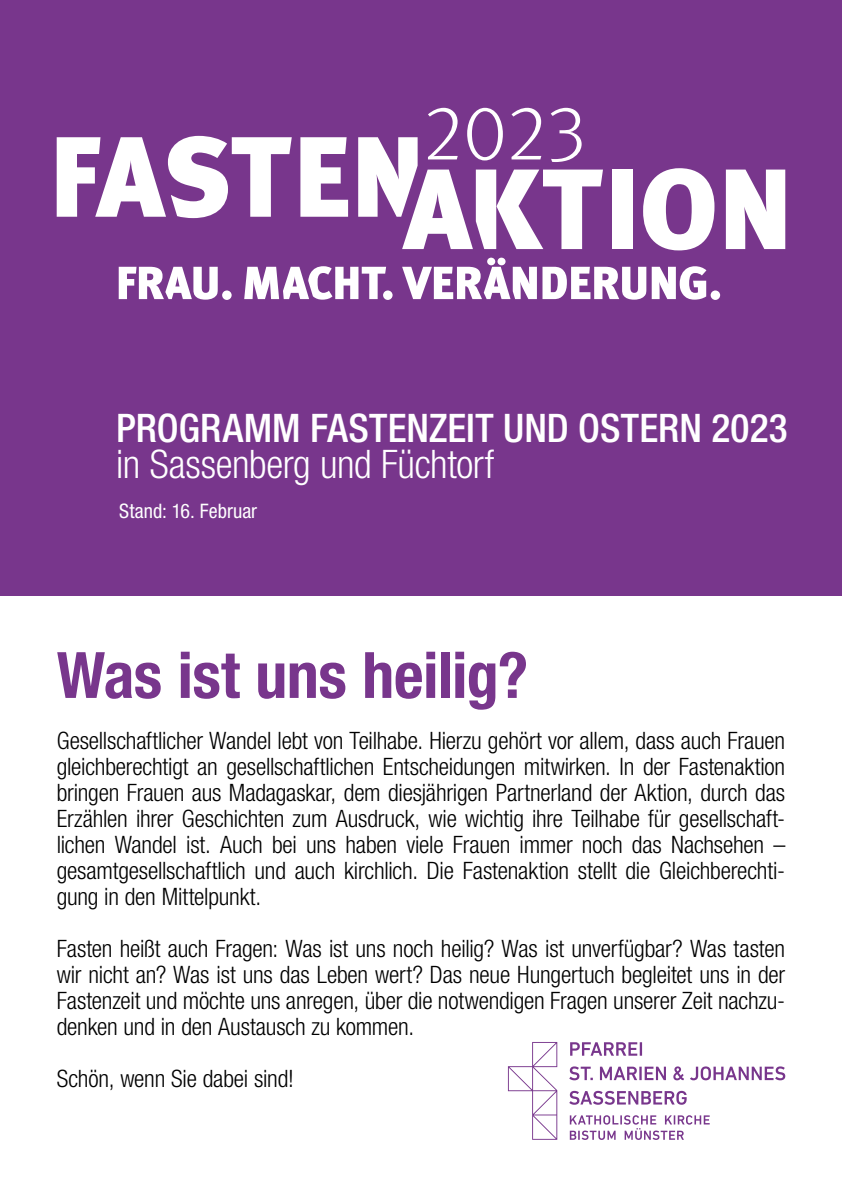
<style>
.page{position:relative;width:842px;height:1191px;background:#fff}
.page>*{position:absolute;margin:0;border:0;box-sizing:border-box;transform-origin:0 0}
.t1{font:700 condensed 64px "Helvetica Neue LT Std";letter-spacing:-.01em;color:#78368c}
.t2{font:500 condensed 39.4px "Helvetica Neue LT Std";color:#fff}
.t3{font:300 condensed 39.4px "Helvetica Neue LT Std";letter-spacing:-.01em;color:#fff}
.t4{font:300 condensed 24px/26px "Helvetica Neue LT Std";letter-spacing:-.01em;color:#000;text-align:justify}
.t5{font:condensed 20px "Helvetica Neue LT Std";letter-spacing:.005em;color:#fff}
</style>
<div class="page">
<div style="left:0;top:0;width:842px;height:595px;background:#78368c"></div>
<svg style="left:570px;top:1115px;width:140px;height:25px"></svg>
<svg style="left:570px;top:1042px;width:72px;height:13px"></svg>
<svg style="left:569px;top:1066px;width:24px;height:14px"></svg>
<svg style="left:600px;top:1066px;width:37px;height:14px"></svg>
<hr style="left:639px;top:1066px;width:3px;height:14px;background:#78368c">
<svg style="left:645px;top:1066px;width:21px;height:14px"></svg>
<svg style="left:673px;top:1066px;width:11px;height:14px"></svg>
<svg style="left:690px;top:1066px;width:95px;height:14px"></svg>
<svg style="left:569px;top:1090px;width:118px;height:14px"></svg>
<svg style="left:508px;top:1042px;width:49px;height:97px"></svg>
<svg style="left:57px;top:136px;width:235px;height:82px"></svg>
<svg style="left:300px;top:137px;width:48px;height:80px"></svg>
<div style="left:612px;top:170px;width:20px;height:79px;background:#fff"></div>
<svg style="left:643px;top:168px;width:71px;height:82px"></svg>
<svg style="left:726px;top:170px;width:59px;height:79px;background:#e9deec"></svg>
<svg style="left:358px;top:108px;width:245px;height:141px"></svg>
<svg style="left:119px;top:267px;width:99px;height:33px"></svg>
<div style="left:222px;top:290px;width:10px;height:10px;background:#fff;border-radius:50%"></div>
<div style="left:383px;top:290px;width:10px;height:10px;background:#fff;border-radius:50%"></div>
<svg style="left:244px;top:266px;width:142px;height:34px"></svg>
<div style="left:497px;top:258px;width:9px;height:7px;background:#fff;border-radius:50%"></div>
<div style="left:487px;top:258px;width:8px;height:7px;background:#fff;border-radius:50%"></div>
<svg style="left:402px;top:267px;width:244px;height:33px"></svg>
<svg style="left:652px;top:266px;width:54px;height:34px"></svg>
<div style="left:711px;top:290px;width:9px;height:10px;background:#fff;border-radius:50%"></div>
<h2 class="t2" style="left:116px;top:405px;width:673px">PROGRAMM FASTENZEIT UND OSTERN 2023</h2>
<h2 class="t3" style="left:116px;top:442px;width:379px">in Sassenberg und Füchtorf</h2>
<p class="t5" style="left:119px;top:500px;width:140px">Stand: 16. Februar</p>
<h1 class="t1" style="left:57px;top:636px;width:473px">Was ist uns heilig?</h1>
<p class="t4" style="left:57px;top:727px;width:730px">Gesellschaftlicher Wandel lebt von Teilhabe. Hierzu gehört vor allem, dass auch Frauen gleichberechtigt an gesellschaftlichen Entscheidungen mitwirken. In der Fastenaktion bringen Frauen aus Madagaskar, dem diesjährigen Partnerland der Aktion, durch das Erzählen ihrer Geschichten zum Ausdruck, wie wichtig ihre Teilhabe für gesellschaft&shy;lichen Wandel ist. Auch bei uns haben viele Frauen immer noch das Nachsehen – gesamtgesellschaftlich und auch kirchlich. Die Fastenaktion stellt die Gleichberechti&shy;gung in den Mittelpunkt.</p>
<p class="t4" style="left:57px;top:935px;width:730px">Fasten heißt auch Fragen: Was ist uns noch heilig? Was ist unverfügbar? Was tasten wir nicht an? Was ist uns das Leben wert? Das neue Hungertuch begleitet uns in der Fastenzeit und möchte uns anregen, über die notwendigen Fragen unserer Zeit nachzu&shy;denken und in den Austausch zu kommen.</p>
<p class="t4" style="left:57px;top:1065px;width:239px">Schön, wenn Sie dabei sind!</p>
</div>
